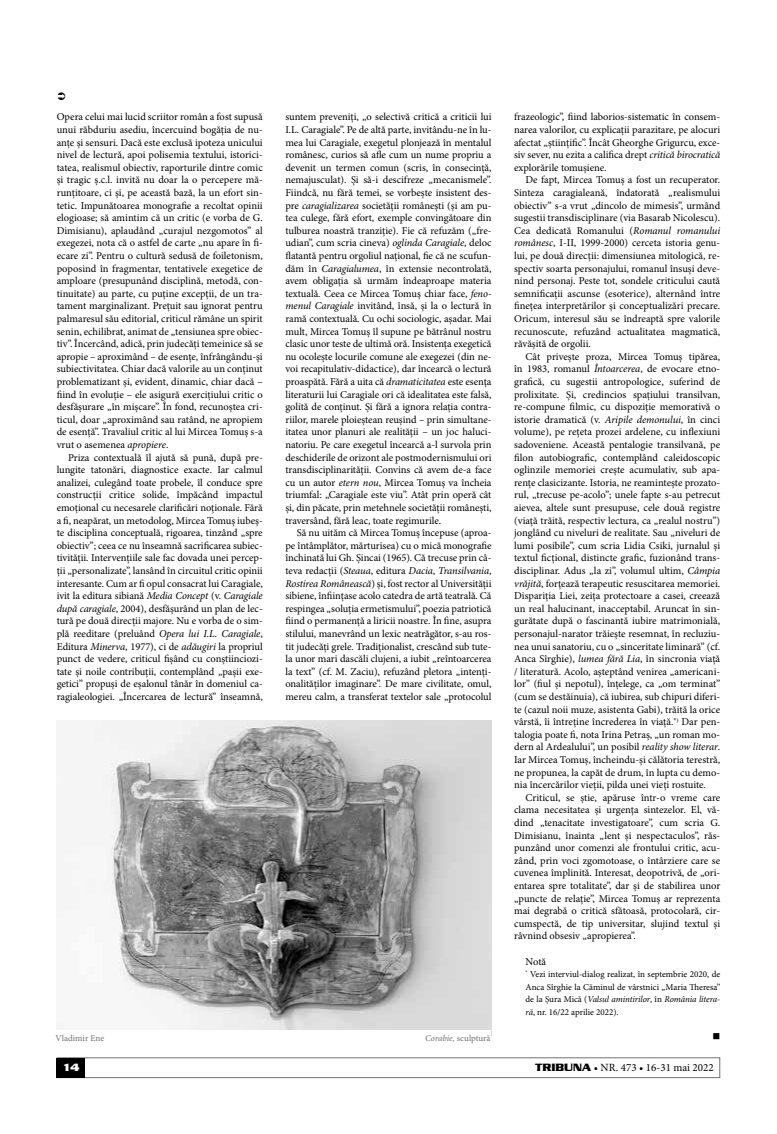
<style>
.page{position:relative;width:777px;height:1134px;background:#fff}
.page>*{position:absolute;margin:0;border:0;box-sizing:border-box;transform-origin:0 0}
.t1{font:11px "Minion Pro";color:#000}
.t2{font:700 11px "Serpentine D";color:#fff}
.t3{font:10.5px/12.6px "Minion Pro";letter-spacing:-.005em;color:#000;text-align:justify}
.t4{font:10.5px "Wingdings";color:#000}
.t5{font:9px/12.6px "Minion Pro";color:#000;text-align:justify}
.t6{font:9px "Minion Pro";letter-spacing:-.005em;color:#707172}
.s1{font-style:italic}
.s2{font-family:"Serpentine D";font-weight:700}
</style>
<div class="page">
<img style="left:95px;top:721px;width:396px;height:309px">
<div style="left:57px;top:1057px;width:663px;height:21px;border:1px solid #707172"></div>
<div style="left:57px;top:1058px;width:28px;height:20px;background:#000"></div>
<p class="t3" style="left:57px;top:111px;width:208px">Opera celui mai lucid scriitor român a fost supusă unui răbduriu asediu, încercuind bogăția de nu&shy;anțe şi sensuri. Dacă este exclusă ipoteza unicului nivel de lectură, apoi polisemia textului, istorici&shy;tatea, realismul obiectiv, raporturile dintre comic şi tragic ş.c.l. invită nu doar la o percepere mă&shy;runțitoare, ci şi, pe această bază, la un efort sin&shy;tetic. Impunătoarea monografie a recoltat opinii elogioase; să amintim că un critic (e vorba de G.<br>Dimisianu), aplaudând „curajul nezgomotos” al exegezei, nota că o astfel de carte „nu apare în fi&shy;ecare zi”. Pentru o cultură sedusă de foiletonism, poposind în fragmentar, tentativele exegetice de amploare (presupunând disciplină, metodă, con&shy;tinuitate) au parte, cu puține excepții, de un tra&shy;tament marginalizant. Prețuit sau ignorat pentru palmaresul său editorial, criticul rămâne un spirit senin, echilibrat, animat de „tensiunea spre obiec&shy;tiv”. Încercând, adică, prin judecăți temeinice să se apropie – aproximând – de esențe, înfrângându-şi subiectivitatea. Chiar dacă valorile au un conținut problematizant şi, evident, dinamic, chiar dacă – fiind în evoluție – ele asigură exercițiului critic o desfăşurare „în mişcare”. În fond, recunoştea cri&shy;ticul, doar „aproximând sau ratând, ne apropiem de esență”. Travaliul critic al lui Mircea Tomuş s-a vrut o asemenea <span class="s1">apropiere</span>.</p>
<p class="t3" style="left:57px;top:451px;width:208px;text-indent:11px">Priza contextuală îl ajută să pună, după pre&shy;lungite tatonări, diagnostice exacte. Iar calmul analizei, culegând toate probele, îl conduce spre construcții critice solide, împăcând impactul emoțional cu necesarele clarificări noționale. Fără a fi, neapărat, un metodolog, Mircea Tomuş iubeş&shy;te disciplina conceptuală, rigoarea, tinzând „spre obiectiv”; ceea ce nu înseamnă sacrificarea subiec&shy;tivității. Intervențiile sale fac dovada unei percep&shy;ții „personalizate”, lansând în circuitul critic opinii interesante. Cum ar fi opul consacrat lui Caragiale, ivit la editura sibiană <span class="s1">Media Concept</span> (v. <span class="s1">Caragiale după caragiale</span>, 2004), desfăşurând un plan de lec&shy;tură pe două direcții majore. Nu e vorba de o sim&shy;plă reeditare (preluând <span class="s1">Opera lui I.L. Caragiale</span>, Editura <span class="s1">Minerva</span>, 1977), ci de <span class="s1">adăugiri</span> la propriul punct de vedere, criticul fişând cu conştiinciozi&shy;tate şi noile contribuții, contemplând „paşii exe&shy;getici” propuşi de eşalonul tânăr în domeniul ca&shy;ragialeologiei. „Încercarea de lectură” înseamnă,</p>
<p class="t3" style="left:285px;top:111px;width:208px">suntem preveniți, „o selectivă critică a criticii lui I.L. Caragiale”. Pe de altă parte, invitându-ne în lu&shy;mea lui Caragiale, exegetul plonjează în mentalul românesc, curios să afle cum un nume propriu a devenit un termen comun (scris, în consecință, nemajusculat). Şi să-i descifreze „mecanismele”.<br>Fiindcă, nu fără temei, se vorbeşte insistent des&shy;pre <span class="s1">caragializarea</span> societății româneşti (şi am pu&shy;tea culege, fără efort, exemple convingătoare din tulburea noastră tranziție). Fie că refuzăm („fre&shy;udian”, cum scria cineva) <span class="s1">oglinda Caragiale</span>, deloc flatantă pentru orgoliul național, fie că ne scufun&shy;dăm în <span class="s1">Caragialumea</span>, în extensie necontrolată, avem obligația să urmăm îndeaproape materia textuală. Ceea ce Mircea Tomuş chiar face, <span class="s1">feno&shy;menul Caragiale</span> invitând, însă, şi la o lectură în ramă contextuală. Cu ochi sociologic, aşadar. Mai mult, Mircea Tomuş îl supune pe bătrânul nostru clasic unor teste de ultimă oră. Insistența exegetică nu ocoleşte locurile comune ale exegezei (din ne&shy;voi recapitulativ-didactice), dar încearcă o lectură proaspătă. Fără a uita că <span class="s1">dramaticitatea</span> este esența literaturii lui Caragiale ori că idealitatea este falsă, golită de conținut. Şi fără a ignora relația contra&shy;riilor, marele ploieştean reuşind – prin simultane&shy;itatea unor planuri ale realității – un joc haluci&shy;natoriu. Pe care exegetul încearcă a-l survola prin deschiderile de orizont ale postmodernismului ori transdisciplinarității. Convins că avem de-a face cu un autor <span class="s1">etern nou</span>, Mircea Tomuş va încheia triumfal: „Caragiale este viu”. Atât prin operă cât şi, din păcate, prin metehnele societății româneşti, traversând, fără leac, toate regimurile.</p>
<p class="t3" style="left:285px;top:527px;width:208px;text-indent:11px">Să nu uităm că Mircea Tomuș începuse (aproa&shy;pe întâmplător, mărturisea) cu o mică monografie închinată lui Gh. Șincai (1965). Că trecuse prin câ&shy;teva redacții (<span class="s1">Steaua</span>, editura <span class="s1">Dacia</span>, <span class="s1">Transilvania</span>, <span class="s1">Rostirea Românească</span>) și, fost rector al Universității sibiene, înființase acolo catedra de artă teatrală. Că respingea „soluția ermetismului”, poezia patriotică fiind o permanență a liricii noastre. În fine, asupra stilului, manevrând un lexic neatrăgător, s-au ros&shy;tit judecăți grele. Tradiționalist, crescând sub tute&shy;la unor mari dascăli clujeni, a iubit „reîntoarcerea la text” (cf. M. Zaciu), refuzând pletora „intenți&shy;onalităților imaginare”. De mare civilitate, omul, mereu calm, a transferat textelor sale „protocolul</p>
<p class="t3" style="left:514px;top:111px;width:208px">frazeologic”, fiind laborios-sistematic în consem&shy;narea valorilor, cu explicații parazitare, pe alocuri afectat „științific”. Încât Gheorghe Grigurcu, exce&shy;siv sever, nu ezita a califica drept <span class="s1">critică birocratică </span>explorările tomușiene.</p>
<p class="t3" style="left:514px;top:174px;width:207px;text-indent:11px">De fapt, Mircea Tomuș a fost un recuperator.<br>Sinteza caragialeană, îndatorată „realismului obiectiv” s-a vrut „dincolo de mimesis”, urmând sugestii transdisciplinare (via Basarab Nicolescu).<br>Cea dedicată Romanului (<span class="s1">Romanul romanului românesc</span>, I-II, 1999-2000) cerceta istoria genu&shy;lui, pe două direcții: dimensiunea mitologică, re&shy;spectiv soarta personajului, romanul însuși deve&shy;nind personaj. Peste tot, sondele criticului caută semnificații ascunse (esoterice), alternând între finețea interpretărilor și conceptualizări precare.<br>Oricum, interesul său se îndreaptă spre valorile recunoscute, refuzând actualitatea magmatică, răvășită de orgolii.</p>
<p class="t3" style="left:514px;top:350px;width:208px;text-indent:11px">Cât privește proza, Mircea Tomuș tipărea, în 1983, romanul <span class="s1">Întoarcerea</span>, de evocare etno&shy;grafică, cu sugestii antropologice, suferind de prolixitate. Și, credincios spațiului transilvan, re-compune filmic, cu dispoziție memorativă o istorie dramatică (v. <span class="s1">Aripile demonului</span>, în cinci volume), pe rețeta prozei ardelene, cu inflexiuni sadoveniene. Această pentalogie transilvană, pe filon autobiografic, contemplând caleidoscopic oglinzile memoriei crește acumulativ, sub apa&shy;rențe clasicizante. Istoria, ne reamintește prozato&shy;rul, „trecuse pe-acolo”; unele fapte s-au petrecut aievea, altele sunt presupuse, cele două registre (viață trăită, respectiv lectura, ca „realul nostru”) jonglând cu niveluri de realitate. Sau „niveluri de lumi posibile”, cum scria Lidia Csiki, jurnalul și textul ficțional, distincte grafic, fuzionând trans&shy;disciplinar. Adus „la zi”, volumul ultim, <span class="s1">Câmpia vrăjită</span>, forțează terapeutic resuscitarea memoriei.<br>Dispariția Liei, zeița protectoare a casei, creează un real halucinant, inacceptabil. Aruncat în sin&shy;gurătate după o fascinantă iubire matrimonială, personajul-narator trăiește resemnat, în recluziu&shy;nea unui sanatoriu, cu o „sinceritate liminară” (cf.<br>Anca Sîrghie), <span class="s1">lumea fără Lia</span>, în sincronia viață / literatură. Acolo, așteptând venirea „americani&shy;lor” (fiul și nepotul), înțelege, ca „om terminat” (cum se destăinuia), că iubirea, sub chipuri diferi&shy;te (cazul noii muze, asistenta Gabi), trăită la orice vârstă, îi întreține încrederea în viață.<sup>*)</sup> Dar pen&shy;talogia poate fi, nota Irina Petraș, „un roman mo&shy;dern al Ardealului”, un posibil <span class="s1">reality show literar</span>.<br>Iar Mircea Tomuș, încheindu-și călătoria terestră, ne propunea, la capăt de drum, în lupta cu demo&shy;nia încercărilor vieții, pilda unei vieți rostuite.</p>
<p class="t3" style="left:514px;top:791px;width:207px;text-indent:11px">Criticul, se știe, apăruse într-o vreme care clama necesitatea și urgența sintezelor. El, vă&shy;dind „tenacitate investigatoare”, cum scria G.<br>Dimisianu, înainta „lent și nespectaculos”, răs&shy;punzând unor comenzi ale frontului critic, acu&shy;zând, prin voci zgomotoase, o întârziere care se cuvenea împlinită. Interesat, deopotrivă, de „ori&shy;entarea spre totalitate”, dar și de stabilirea unor „puncte de relație”, Mircea Tomuș ar reprezenta mai degrabă o critică sfătoasă, protocolară, cir&shy;cumspectă, de tip universitar, slujind textul și râvnind obsesiv „apropierea”.</p>
<p class="t3" style="left:525px;top:955px;width:22px">Notă</p>
<p class="t5" style="left:525px;top:968px;width:196px"><sup>*</sup> Vezi interviul-dialog realizat, în septembrie 2020, de Anca Sîrghie la Căminul de vârstnici „Maria Theresa” de la Șura Mică (<span class="s1">Valsul amintirilor</span>, în <span class="s1">România litera&shy;ră</span>, nr. 16/22 aprilie 2022).</p>
<p class="t6" style="left:56px;top:1032px;width:50px">Vladimir Ene</p>
<p class="t6" style="left:425px;top:1032px;width:67px"><span class="s1">Corabie,</span> sculptură</p>
<p class="t4" style="left:712px;top:1031px;width:9px">■</p>
<p class="t2" style="left:62px;top:1061px;width:18px">14</p>
<p class="t1" style="left:535px;top:1060px;width:180px"><span class="s2">TRIBUNA</span> • NR. 473 • 16-31 mai 2022</p>
</div>
